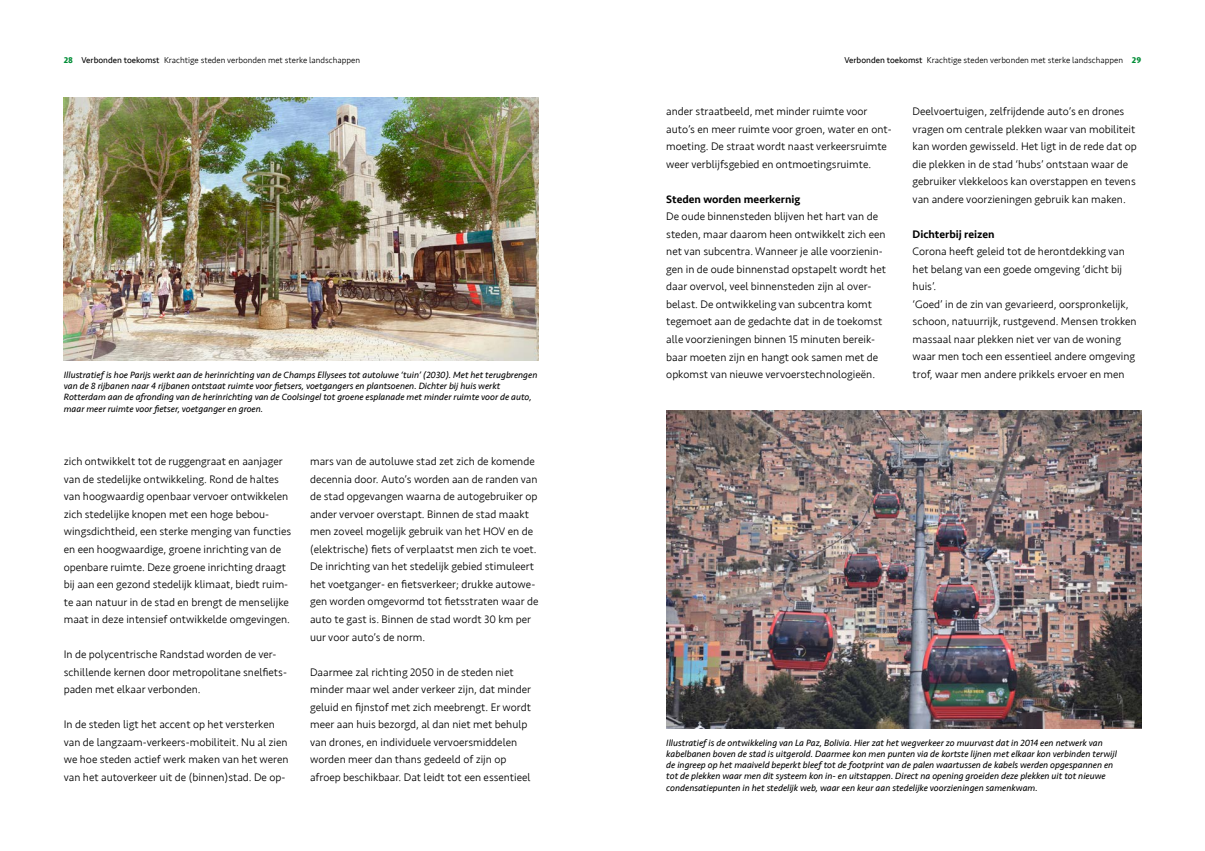
<style>
.page{position:relative;width:1205px;height:851px;background:#fff}
.page>*{position:absolute;margin:0;border:0;box-sizing:border-box;transform-origin:0 0}
.t1{font:300 11.25px/17.5px "Seravek";color:#000}
.t2{font:500 11.25px "Seravek";color:#000}
.t3{font:italic 9.38px/11.2px "Seravek";color:#000}
.t4{font:300 8.75px "Seravek";color:#000}
.s1{font-weight:700;color:#008d36}
.s2{font-weight:400}
</style>
<div class="page">
<img style="left:64px;top:97px;width:475px;height:263px">
<img style="left:666px;top:411px;width:475px;height:317px">
<p class="t4" style="left:64px;top:54px;width:298px"><span class="s1">28</span> <span class="s2">Verbonden toekomst</span> Krachtige steden verbonden met sterke landschappen</p>
<p class="t4" style="left:844px;top:54px;width:298px"><span class="s2">Verbonden toekomst</span> Krachtige steden verbonden met sterke landschappen <span class="s1">29</span></p>
<p class="t1" style="left:666px;top:103px;width:227px">ander straatbeeld, met minder ruimte voor auto’s en meer ruimte voor groen, water en ont&shy;moeting. De straat wordt naast verkeersruimte weer verblijfsgebied en ontmoetingsruimte.</p>
<p class="t2" style="left:666px;top:192px;width:136px">Steden worden meerkernig</p>
<p class="t1" style="left:666px;top:208px;width:221px">De oude binnensteden blijven het hart van de steden, maar daarom heen ontwikkelt zich een net van subcentra. Wanneer je alle voorzienin&shy;gen in de oude binnenstad opstapelt wordt het daar overvol, veel binnensteden zijn al over&shy;belast. De ontwikkeling van subcentra komt tegemoet aan de gedachte dat in de toekomst alle voorzieningen binnen 15 minuten bereik&shy;baar moeten zijn en hangt ook samen met de</p>
<p class="t3" style="left:64px;top:369px;width:475px">Illustratief is hoe Parijs werkt aan de herinrichting van de Champs Ellysees tot autoluwe ‘tuin’ (2030). Met het terugbrengen</p>
<p class="t1" style="left:666px;top:365px;width:210px">opkomst van nieuwe vervoerstechnologieën.</p>
<p class="t3" style="left:64px;top:380px;width:469px">van de 8 rijbanen naar 4 rijbanen ontstaat ruimte voor fietsers, voetgangers en plantsoenen. Dichter bij huis werkt<br>Rotterdam aan de afronding van de herinrichting van de Coolsingel tot groene esplanade met minder ruimte voor de auto, maar meer ruimte voor fietser, voetganger en groen.</p>
<p class="t1" style="left:912px;top:103px;width:226px">Deelvoertuigen, zelfrijdende auto’s en drones vragen om centrale plekken waar van mobiliteit kan worden gewisseld. Het ligt in de rede dat op die plekken in de stad ‘hubs’ ontstaan waar de gebruiker vlekkeloos kan overstappen en tevens van andere voorzieningen gebruik kan maken.</p>
<p class="t2" style="left:912px;top:227px;width:84px">Dichterbij reizen</p>
<p class="t1" style="left:912px;top:243px;width:226px">Corona heeft geleid tot de herontdekking van het belang van een goede omgeving ‘dicht bij huis’.<br>‘Goed’ in de zin van gevarieerd, oorspronkelijk, schoon, natuurrijk, rustgevend. Mensen trokken massaal naar plekken niet ver van de woning waar men toch een essentieel andere omgeving trof, waar men andere prikkels ervoer en men</p>
<p class="t1" style="left:64px;top:453px;width:229px">zich ontwikkelt tot de ruggengraat en aanjager van de stedelijke ontwikkeling. Rond de haltes van hoogwaardig openbaar vervoer ontwikkelen zich stedelijke knopen met een hoge bebou&shy;wingsdichtheid, een sterke menging van functies en een hoogwaardige, groene inrichting van de openbare ruimte. Deze groene inrichting draagt bij aan een gezond stedelijk klimaat, biedt ruim&shy;te aan natuur in de stad en brengt de menselijke maat in deze intensief ontwikkelde omgevingen.</p>
<p class="t1" style="left:64px;top:645px;width:225px">In de polycentrische Randstad worden de ver&shy;schillende kernen door metropolitane snelfiets&shy;paden met elkaar verbonden.</p>
<p class="t1" style="left:64px;top:715px;width:226px">In de steden ligt het accent op het versterken van de langzaam-verkeers-mobiliteit. Nu al zien we hoe steden actief werk maken van het weren van het autoverkeer uit de (binnen)stad. De op-</p>
<p class="t1" style="left:310px;top:453px;width:230px">mars van de autoluwe stad zet zich de komende decennia door. Auto’s worden aan de randen van de stad opgevangen waarna de autogebruiker op ander vervoer overstapt. Binnen de stad maakt men zoveel mogelijk gebruik van het HOV en de (elektrische) fiets of verplaatst men zich te voet.<br>De inrichting van het stedelijk gebied stimuleert het voetganger- en fietsverkeer; drukke autowe&shy;gen worden omgevormd tot fietsstraten waar de auto te gast is. Binnen de stad wordt 30 km per uur voor auto’s de norm.</p>
<p class="t1" style="left:310px;top:663px;width:222px">Daarmee zal richting 2050 in de steden niet minder maar wel ander verkeer zijn, dat minder geluid en fijnstof met zich meebrengt. Er wordt meer aan huis bezorgd, al dan niet met behulp van drones, en individuele vervoersmiddelen worden meer dan thans gedeeld of zijn op afroep beschikbaar. Dat leidt tot een essentieel</p>
<p class="t3" style="left:666px;top:736px;width:452px">Illustratief is de ontwikkeling van La Paz, Bolivia. Hier zat het wegverkeer zo muurvast dat in 2014 een netwerk van kabelbanen boven de stad is uitgerold. Daarmee kon men punten via de kortste lijnen met elkaar kon verbinden terwijl de ingreep op het maaiveld beperkt bleef tot de footprint van de palen waartussen de kabels werden opgespannen en tot de plekken waar men dit systeem kon in- en uitstappen. Direct na opening groeiden deze plekken uit tot nieuwe condensatiepunten in het stedelijk web, waar een keur aan stedelijke voorzieningen samenkwam.</p>
</div>
